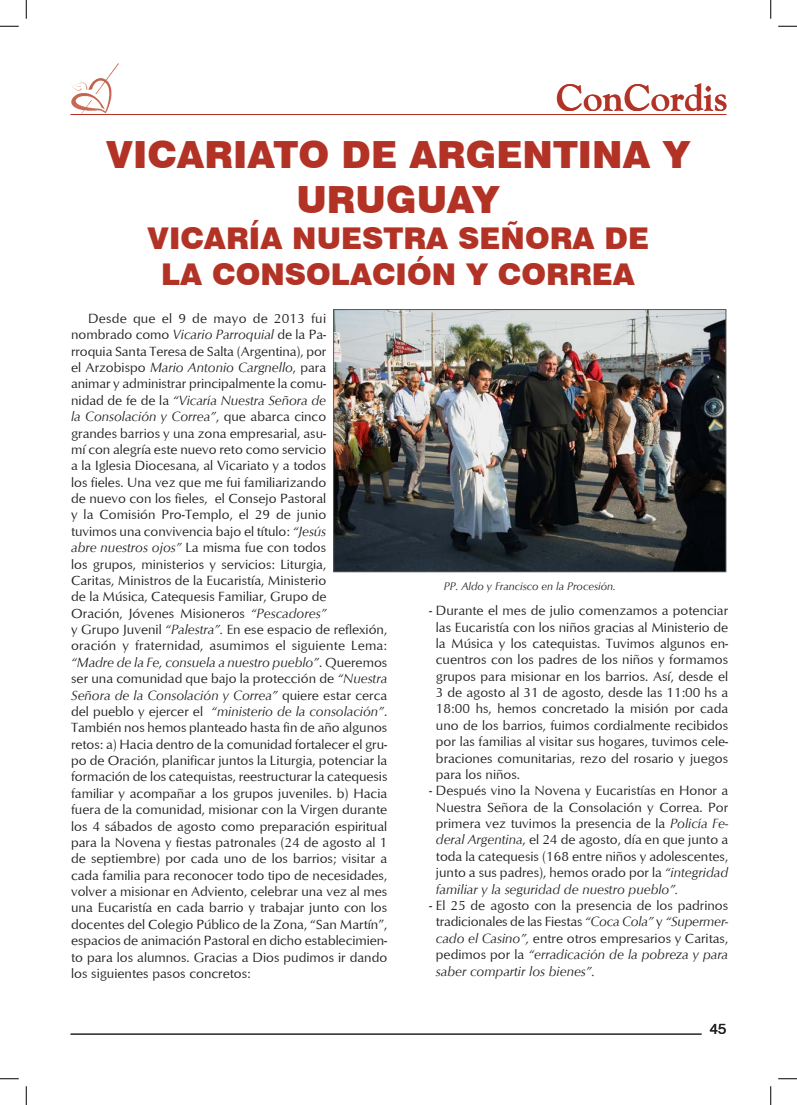
<style>
.page{position:relative;width:797px;height:1105px;background:#fff}
.page>*{position:absolute;margin:0;border:0;box-sizing:border-box;transform-origin:0 0}
.TITULO{font:900 37.5px/45px "Swiss 721 BT";color:#b23326;text-align:center}
.t1{font:700 37.5px "Goudy Old Style BT";color:#b23326}
.TITULO-2{font:900 30px/36px "Swiss 721 BT";color:#b23326;text-align:center}
.t2{font:15px "Swiss 721 BT";color:#231f20}
.GENERAL{font:13.75px/16.4px "Optimum";color:#231f20;text-align:justify}
.PIE_FOTO{font:italic 11.25px "Optimum";color:#231f20}
.s1{font-style:italic}
</style>
<div class="page">
<img style="left:71px;top:63px;width:48px;height:51px">
<hr style="left:71px;top:1034px;width:630px;height:1px;background:#231f20">
<hr style="left:71px;top:114px;width:655px;height:1px;background:#b23326">
<img style="left:335px;top:311px;width:389px;height:259px">
<div style="left:333px;top:309px;width:393px;height:263px;border:1px solid #57585a"></div>
<svg style="left:0;top:25px;width:19px;height:2px"></svg>
<svg style="left:778px;top:25px;width:19px;height:2px"></svg>
<svg style="left:0;top:1078px;width:19px;height:1px"></svg>
<svg style="left:778px;top:1078px;width:19px;height:1px"></svg>
<svg style="left:25px;top:0;width:2px;height:19px"></svg>
<svg style="left:25px;top:1086px;width:2px;height:19px"></svg>
<svg style="left:770px;top:0;width:1px;height:19px"></svg>
<svg style="left:770px;top:1086px;width:1px;height:19px"></svg>
<p class="t1" style="left:556px;top:75px;width:173px">ConCordis</p>
<p class="TITULO" style="left:106px;top:132px;width:586px">VICARIATO DE ARGENTINA Y<br>URUGUAY</p>
<p class="TITULO-2" style="left:147px;top:220px;width:503px">VICARÍA NUESTRA SEÑORA DE<br>LA CONSOLACIÓN Y CORREA</p>
<p class="GENERAL" style="left:71px;top:310px;width:318px;text-align:left;text-indent:17px">Desde que el 9 de mayo de 2013 fui nombrado como <span class="s1">Vicario Parroquial</span> de la Pa-<br>rroquia Santa Teresa de Salta (Argentina), por<br>el Arzobispo <span class="s1">Mario Antonio Cargnello</span>, para<br>animar y administrar principalmente la comu-<br>nidad de fe de la <span class="s1">“Vicaría Nuestra Señora de<br>la Consolación y Correa”</span>, que abarca cinco<br>grandes barrios y una zona empresarial, asu-<br>mí con alegría este nuevo reto como servicio<br>a la Iglesia Diocesana, al Vicariato y a todos<br>los fieles. Una vez que me fui familiarizando<br>de nuevo con los fieles, el Consejo Pastoral<br>y la Comisión Pro-Templo, el 29 de junio<br>tuvimos una convivencia bajo el título: <span class="s1">“Jesús<br>abre nuestros ojos”</span> La misma fue con todos<br>los grupos, ministerios y servicios: Liturgia,<br>Caritas, Ministros de la Eucaristía, Ministerio<br>de la Música, Catequesis Familiar, Grupo de<br>Oración, Jóvenes Misioneros <span class="s1">“Pescadores”<br></span>y Grupo Juvenil <span class="s1">“Palestra”.</span> En ese espacio de reflexión, oración y fraternidad, asumimos el siguiente Lema: <span class="s1">“Madre de la Fe, consuela a nuestro pueblo”</span>. Queremos ser una comunidad que bajo la protección de <span class="s1">“Nuestra Señora de la Consolación y Correa”</span> quiere estar cerca del pueblo y ejercer el <span class="s1">“ministerio de la consolación”</span>.<br>También nos hemos planteado hasta fin de año algunos retos: a) Hacia dentro de la comunidad fortalecer el gru&shy;po de Oración, planificar juntos la Liturgia, potenciar la formación de los catequistas, reestructurar la catequesis familiar y acompañar a los grupos juveniles. b) Hacia fuera de la comunidad, misionar con la Virgen durante los 4 sábados de agosto como preparación espiritual para la Novena y fiestas patronales (24 de agosto al 1 de septiembre) por cada uno de los barrios; visitar a cada familia para reconocer todo tipo de necesidades, volver a misionar en Adviento, celebrar una vez al mes una Eucaristía en cada barrio y trabajar junto con los docentes del Colegio Público de la Zona, “San Martín”, espacios de animación Pastoral en dicho establecimien&shy;to para los alumnos. Gracias a Dios pudimos ir dando los siguientes pasos concretos:</p>
<p class="PIE_FOTO" style="left:444px;top:580px;width:173px">PP. Aldo y Francisco en la Procesión.</p>
<p class="GENERAL" style="left:436px;top:602px;width:294px;text-indent:-7px">- Durante el mes de julio comenzamos a potenciar las Eucaristía con los niños gracias al Ministerio de la Música y los catequistas. Tuvimos algunos en&shy;cuentros con los padres de los niños y formamos grupos para misionar en los barrios. Así, desde el 3 de agosto al 31 de agosto, desde las 11:00 hs a 18:00 hs, hemos concretado la misión por cada uno de los barrios, fuimos cordialmente recibidos por las familias al visitar sus hogares, tuvimos cele&shy;braciones comunitarias, rezo del rosario y juegos para los niños.</p>
<p class="GENERAL" style="left:436px;top:782px;width:294px;text-indent:-7px">- Después vino la Novena y Eucaristías en Honor a Nuestra Señora de la Consolación y Correa. Por primera vez tuvimos la presencia de la <span class="s1">Policía Fe&shy;deral Argentina</span>, el 24 de agosto, día en que junto a toda la catequesis (168 entre niños y adolescentes, junto a sus padres), hemos orado por la <span class="s1">“integridad familiar y la seguridad de nuestro pueblo”.</span></p>
<p class="GENERAL" style="left:436px;top:897px;width:294px;text-indent:-7px">- El 25 de agosto con la presencia de los padrinos tradicionales de las Fiestas <span class="s1">“Coca Cola”</span> y <span class="s1">“Supermer&shy;cado el Casino”,</span> entre otros empresarios y Caritas, pedimos por la <span class="s1">“erradicación de la pobreza y para saber compartir los bienes”.</span></p>
<p class="t2" style="left:710px;top:1018px;width:18px">45</p>
</div>
